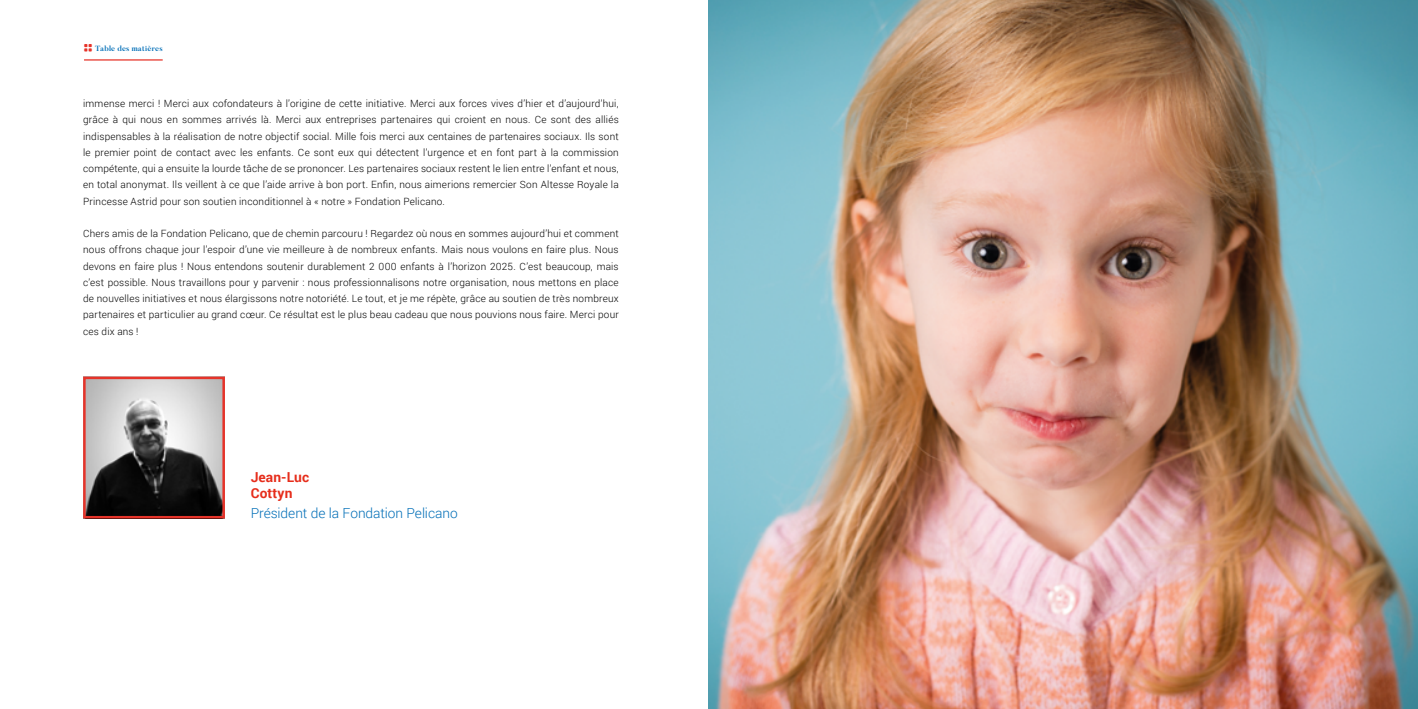
<style>
.page{position:relative;width:1418px;height:709px;background:#fff}
.page>*{position:absolute;margin:0;border:0;box-sizing:border-box;transform-origin:0 0}
.t1{font:25px "Entypo";color:#e63329}
.t2{font:300 13.75px "Roboto";letter-spacing:-.005em;color:#006eb7}
.t3{font:700 13.75px/16.2px "Roboto";letter-spacing:.005em;color:#e62d1b}
.t4{font:300 10px/16.2px "Roboto";letter-spacing:.02em;color:#000;text-align:justify}
.t5{font:700 7.5px "Butler";letter-spacing:.035em;color:#006eb7}
</style>
<div class="page">
<img style="left:709px;top:0;width:708px;height:709px">
<img style="left:86px;top:379px;width:136px;height:136px">
<div style="left:83px;top:376px;width:142px;height:142px;border:2px solid #e63329"></div>
<hr style="left:84px;top:59px;width:79px;height:2px;background:#e63329">
<h1 class="t1" style="left:83px;top:31px;width:11px">⚏</h1>
<p class="t5" style="left:95px;top:43px;width:69px">Table des matières</p>
<p class="t4" style="left:83px;top:95px;width:537px">immense merci ! Merci aux cofondateurs à l’origine de cette initiative. Merci aux forces vives d’hier et d’aujourd’hui, grâce à qui nous en sommes arrivés là. Merci aux entreprises partenaires qui croient en nous. Ce sont des alliés indispensables à la réalisation de notre objectif social. Mille fois merci aux centaines de partenaires sociaux. Ils sont le premier point de contact avec les enfants. Ce sont eux qui détectent l’urgence et en font part à la commission compétente, qui a ensuite la lourde tâche de se prononcer. Les partenaires sociaux restent le lien entre l’enfant et nous, en total anonymat. Ils veillent à ce que l’aide arrive à bon port. Enfin, nous aimerions remercier Son Altesse Royale la Princesse Astrid pour son soutien inconditionnel à « notre » Fondation Pelicano.</p>
<p class="t4" style="left:83px;top:225px;width:537px">Chers amis de la Fondation Pelicano, que de chemin parcouru ! Regardez où nous en sommes aujourd’hui et comment nous offrons chaque jour l’espoir d’une vie meilleure à de nombreux enfants. Mais nous voulons en faire plus. Nous devons en faire plus ! Nous entendons soutenir durablement 2 000 enfants à l’horizon 2025. C’est beaucoup, mais c’est possible. Nous travaillons pour y parvenir : nous professionnalisons notre organisation, nous mettons en place de nouvelles initiatives et nous élargissons notre notoriété. Le tout, et je me répète, grâce au soutien de très nombreux partenaires et particulier au grand cœur. Ce résultat est le plus beau cadeau que nous pouvions nous faire. Merci pour ces dix ans !</p>
<h2 class="t3" style="left:251px;top:468px;width:60px">Jean-Luc<br>Cottyn</h2>
<h2 class="t2" style="left:251px;top:504px;width:208px">Président de la Fondation Pelicano</h2>
</div>
